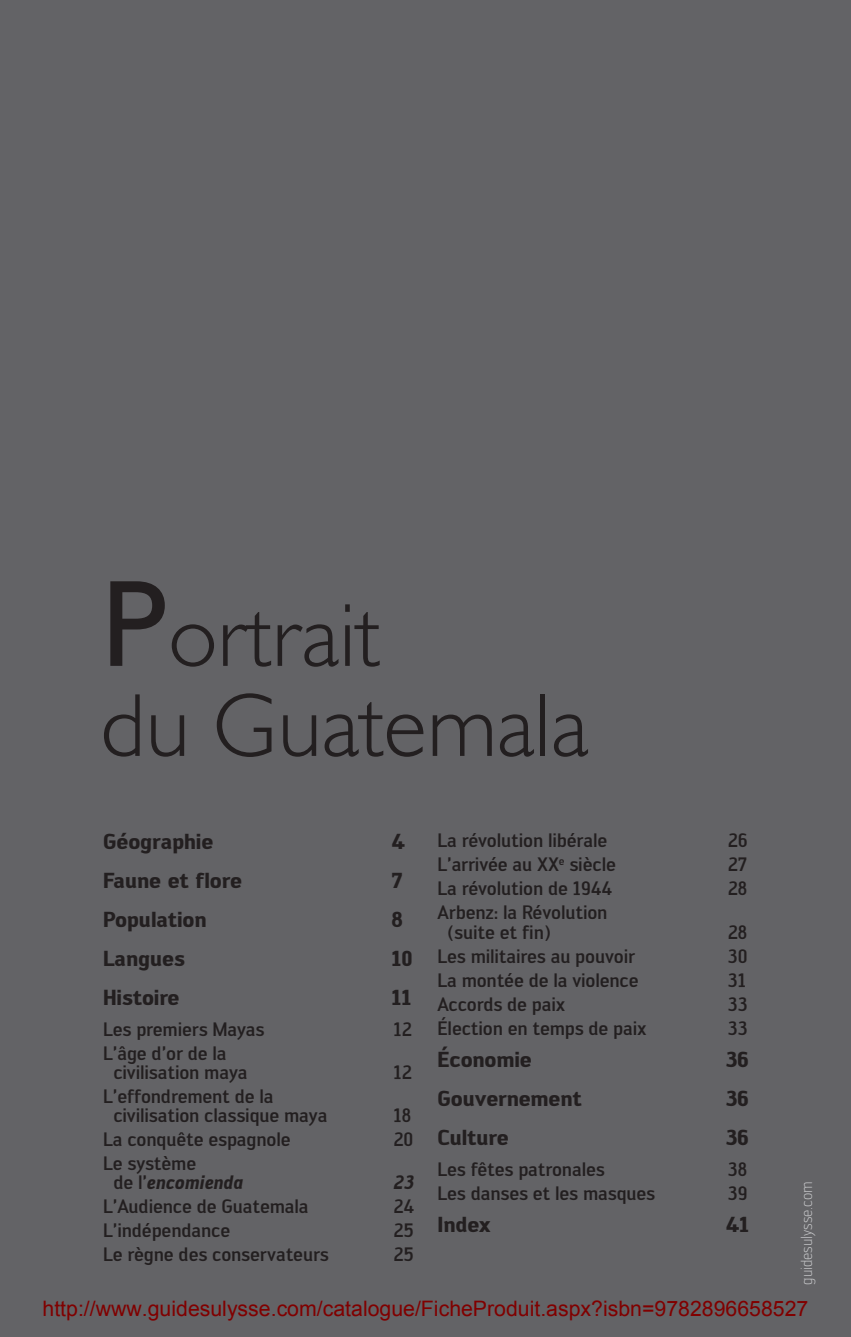
<style>
.page{position:relative;width:851px;height:1337px;background:#fff}
.page>*{position:absolute;margin:0;border:0;box-sizing:border-box;transform-origin:0 0}
.t1{font:300 90px/90px "Humanist 521 BT";letter-spacing:.005em;color:#231f20}
.t2{font:700 21.38px "Engel";letter-spacing:-.01em;color:#231f20;scale:.95 1}
.t3{font:21.38px "Arial";color:#800000}
.t4{font:500 19.12px/19.1px "Engel";letter-spacing:-.01em;color:#231f20;scale:.95 1}
.t5{font:italic 700 19.12px "Engel";color:#231f20;scale:.95 1}
.t6{font:300 15.75px "Engel";color:#c7c8ca;scale:.95 1}
.s1{font-weight:400;font-size:123.75px}
.s2{font-weight:700;font-style:italic}
</style>
<div class="page">
<div style="left:0;top:0;width:850px;height:1336px;background:#636366"></div>
<h1 class="t1" style="left:101px;top:588px;width:488px"><span class="s1">P</span>ortrait<br>du Guatemala</h1>
<p class="t2" style="left:103px;top:828px;width:117px">Géographie</p>
<p class="t2" style="left:391px;top:828px;width:16px">4</p>
<p class="t2" style="left:103px;top:867px;width:148px">Faune et flore</p>
<p class="t2" style="left:391px;top:867px;width:13px">7</p>
<p class="t2" style="left:103px;top:906px;width:110px">Population</p>
<p class="t2" style="left:391px;top:906px;width:13px">8</p>
<p class="t2" style="left:103px;top:946px;width:88px">Langues</p>
<p class="t2" style="left:391px;top:946px;width:24px">10</p>
<p class="t2" style="left:103px;top:985px;width:82px">Histoire</p>
<p class="t2" style="left:391px;top:985px;width:23px">11</p>
<p class="t4" style="left:103px;top:1019px;width:171px">Les premiers Mayas</p>
<p class="t4" style="left:393px;top:1019px;width:21px">12</p>
<p class="t4" style="left:113px;top:1043px;width:143px;text-indent:-10px">L’âge d’or de la civilisation maya</p>
<p class="t4" style="left:437px;top:831px;width:180px">La révolution libérale</p>
<p class="t4" style="left:728px;top:831px;width:22px">26</p>
<p class="t4" style="left:437px;top:855px;width:189px">L’arrivée au XX<sup>e</sup> siècle</p>
<p class="t4" style="left:728px;top:855px;width:22px">27</p>
<p class="t4" style="left:437px;top:879px;width:185px">La révolution de 1944</p>
<p class="t4" style="left:728px;top:879px;width:22px">28</p>
<p class="t4" style="left:447px;top:903px;width:170px;text-indent:-10px">Arbenz: la Révolution (suite et fin)</p>
<p class="t4" style="left:728px;top:922px;width:22px">28</p>
<p class="t4" style="left:437px;top:946px;width:209px">Les militaires au pouvoir</p>
<p class="t4" style="left:728px;top:946px;width:22px">30</p>
<p class="t4" style="left:437px;top:970px;width:213px">La montée de la violence</p>
<p class="t4" style="left:728px;top:970px;width:21px">31</p>
<p class="t4" style="left:437px;top:994px;width:136px">Accords de paix</p>
<p class="t4" style="left:728px;top:994px;width:22px">33</p>
<p class="t4" style="left:437px;top:1018px;width:221px">Élection en temps de paix</p>
<p class="t4" style="left:728px;top:1018px;width:22px">33</p>
<p class="t2" style="left:437px;top:1046px;width:101px">Économie</p>
<p class="t2" style="left:725px;top:1046px;width:26px">36</p>
<p class="t2" style="left:437px;top:1085px;width:153px">Gouvernement</p>
<p class="t2" style="left:725px;top:1085px;width:26px">36</p>
<p class="t2" style="left:437px;top:1124px;width:77px">Culture</p>
<p class="t2" style="left:725px;top:1124px;width:26px">36</p>
<p class="t4" style="left:437px;top:1159px;width:178px">Les fêtes patronales</p>
<p class="t4" style="left:728px;top:1159px;width:22px">38</p>
<p class="t4" style="left:437px;top:1183px;width:231px">Les danses et les masques</p>
<p class="t4" style="left:728px;top:1183px;width:22px">39</p>
<p class="t2" style="left:437px;top:1212px;width:58px">Index</p>
<p class="t2" style="left:725px;top:1212px;width:26px">41</p>
<p class="t4" style="left:393px;top:1062px;width:21px">12</p>
<p class="t4" style="left:113px;top:1086px;width:227px;text-indent:-10px">L’effondrement de la civilisation classique maya</p>
<p class="t4" style="left:393px;top:1105px;width:20px">18</p>
<p class="t4" style="left:103px;top:1129px;width:199px">La conquête espagnole</p>
<p class="t4" style="left:393px;top:1129px;width:22px">20</p>
<p class="t4" style="left:113px;top:1153px;width:138px;text-indent:-10px">Le système<br>de l’<span class="s2">encomienda</span></p>
<p class="t5" style="left:393px;top:1171px;width:23px">23</p>
<p class="t6" style="left:797px;top:1284px;width:110px;rotate:-90deg">guidesulysse.com</p>
<p class="t3" style="left:43px;top:1294px;width:767px">http://www.guidesulysse.com/catalogue/FicheProduit.aspx?isbn=9782896658527</p>
<p class="t4" style="left:103px;top:1197px;width:218px">L’Audience de Guatemala</p>
<p class="t4" style="left:393px;top:1197px;width:23px">24</p>
<p class="t4" style="left:103px;top:1221px;width:135px">L’indépendance</p>
<p class="t4" style="left:393px;top:1221px;width:23px">25</p>
<p class="t4" style="left:103px;top:1244px;width:239px">Le règne des conservateurs</p>
<p class="t4" style="left:393px;top:1244px;width:23px">25</p>
</div>
